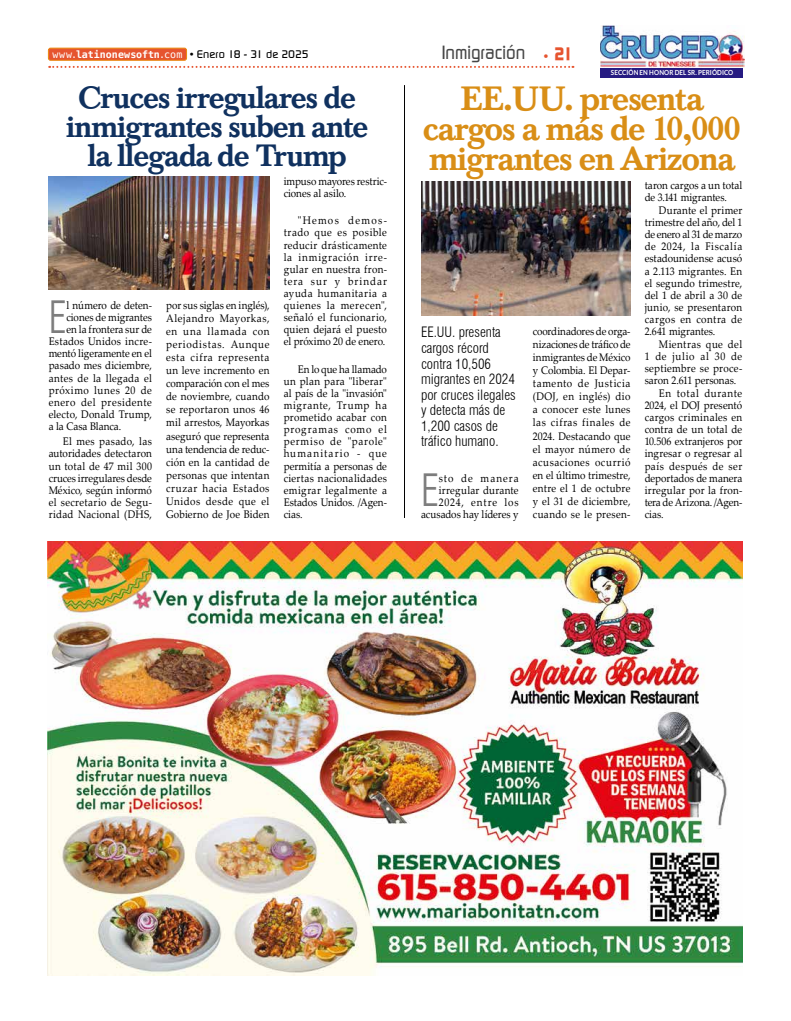
<style>
.page{position:relative;width:791px;height:1021px;background:#fff}
.page>*{position:absolute;margin:0;border:0;box-sizing:border-box;transform-origin:0 0}
.t1{font:300 condensed 43.5px "Swiss 721 BT";color:#7d7d7d;scale:.9 1}
.t2{font:500 35px/30px "Baskerville T";letter-spacing:-.04em;color:#d98e16;text-align:center}
.t3{font:500 32px/29px "Baskerville T";letter-spacing:-.04em;color:#10315f;text-align:center}
.t4{font:500 19px "Continuum";color:#464646;scale:.9 1}
.t5{font:300 condensed 14px/15.5px "Swiss 721 BT";color:#000}
.t6{font:11px/12.1px "Palatino Linotype";letter-spacing:.015em;color:#000;text-align:justify;scale:.9 1}
.t7{font:11px/12.1px "Palatino Linotype";letter-spacing:-.005em;color:#000;scale:.9 1}
.t8{font:500 11px "Continuum";color:#000}
.t9{font:11px "Palatino Linotype";letter-spacing:.045em;color:#000;scale:.9 1}
.t10{font:11px "Palatino Linotype";letter-spacing:.055em;color:#000;scale:.9 1}
.t11{font:11px "Palatino Linotype";letter-spacing:-.015em;color:#000;scale:.9 1}
.t12{font:11px "Palatino Linotype";letter-spacing:.035em;color:#000;scale:.9 1}
.t13{font:11px "Palatino Linotype";letter-spacing:.04em;color:#000;scale:.9 1}
.t14{font:11px "Palatino Linotype";letter-spacing:.06em;color:#000;scale:.9 1}
.t15{font:700 7px "Lato";letter-spacing:.015em;color:#fff;scale:.9 1}
.s1{font-family:"Bitstream Vera Sans Mono";font-weight:400;font-size:10px;color:#fff}
.s2{font-family:"Bitstream Vera Sans Mono";font-weight:700;font-size:10px;color:#fff}
.s3{font-weight:700;font-size:11px;color:#e6542f}
.s4{font-weight:700;font-size:18px;color:#e6542f}
</style>
<div class="page">
<hr style="left:404px;top:85px;width:1px;height:433px;background:#000">
<img style="left:421px;top:181px;width:209px;height:134px">
<img style="left:49px;top:177px;width:220px;height:112px">
<img style="left:47px;top:541px;width:695px;height:434px">
<div style="left:48px;top:48px;width:139px;height:12px;background:#e6542f;border-radius:2px"></div>
<div style="left:48px;top:48px;width:139px;height:12px;border:1px solid #eb880e;border-radius:2px"></div>
<svg style="left:49px;top:66px;width:524px;height:2px"></svg>
<img style="left:600px;top:25px;width:144px;height:43px">
<div style="left:600px;top:68px;width:143px;height:9px;background:#261b82"></div>
<p class="t8" style="left:52px;top:47px;width:258px"><span class="s1">www.</span><span class="s2">latinonewsoftn</span><span class="s1">.com</span> • Enero 18 - 31 de 2025</p>
<h3 class="t4" style="left:442px;top:40px;width:148px">Inmigración <span class="s3">•</span> <span class="s4">21</span></h3>
<p class="t15" style="left:611px;top:69px;width:137px">SECCIÓN EN HONOR DEL SR. PERIÓDICO</p>
<h3 class="t3" style="left:66px;top:83px;width:304px">Cruces irregulares de inmigrantes suben ante la llegada de Trump</h3>
<h2 class="t2" style="left:423px;top:83px;width:319px">EE.UU. presenta cargos a más de 10,000 migrantes en Arizona</h2>
<p class="t7" style="left:284px;top:175px;width:116px">impuso mayores restric&shy;ciones al asilo.</p>
<p class="t6" style="left:284px;top:214px;width:116px;text-indent:14px">"Hemos demos&shy;trado que es posible reducir drásticamente la inmigración irre&shy;gular en nuestra fron&shy;tera sur y brindar ayuda humanitaria a quienes la merecen", señaló el funcionario, quien dejará el puesto el próximo 20 de enero.</p>
<p class="t6" style="left:284px;top:362px;width:116px;text-indent:14px">En lo que ha llamado un plan para "liberar" al país de la "invasión" migrante, Trump ha prometido acabar con programas como el permiso de "parole" humanitario - que permitía a personas de ciertas nacionalidades emigrar legalmente a Estados Unidos. /Agen&shy;cias.</p>
<p class="t6" style="left:645px;top:179px;width:110px">taron cargos a un total de 3.141 migrantes.</p>
<p class="t6" style="left:645px;top:204px;width:110px;text-indent:14px">Durante el primer trimestre del año, del 1 de enero al 31 de marzo de 2024, la Fiscalía estadounidense acusó a 2.113 migrantes. En el segundo trimestre, del 1 de abril a 30 de junio, se presentaron cargos en contra de 2.641 migrantes.</p>
<p class="t13" style="left:659px;top:336px;width:94px">Mientras que del</p>
<p class="t14" style="left:645px;top:348px;width:110px">1 de julio al 30 de</p>
<p class="t6" style="left:645px;top:362px;width:110px">septiembre se proce-</p>
<p class="t6" style="left:645px;top:374px;width:103px">saron 2.611 personas.</p>
<p class="t10" style="left:659px;top:385px;width:94px">En total durante</p>
<p class="t6" style="left:645px;top:399px;width:110px">2024, el DOJ presentó</p>
<p class="t12" style="left:645px;top:409px;width:110px">cargos criminales en</p>
<p class="t6" style="left:645px;top:423px;width:110px">contra de un total de</p>
<p class="t6" style="left:645px;top:435px;width:110px">10.506 extranjeros por</p>
<p class="t6" style="left:645px;top:447px;width:110px">ingresar o regresar al</p>
<p class="t9" style="left:645px;top:458px;width:110px">país después de ser</p>
<p class="t7" style="left:645px;top:471px;width:110px">deportados de manera</p>
<p class="t6" style="left:645px;top:483px;width:110px">irregular por la fron-</p>
<p class="t11" style="left:645px;top:494px;width:110px">tera de Arizona. /Agen-</p>
<p class="t6" style="left:645px;top:508px;width:23px">cias.</p>
<h1 class="t1" style="left:49px;top:291px;width:21px">E</h1>
<p class="t6" style="left:66px;top:299px;width:97px">l número de deten-</p>
<p class="t6" style="left:166px;top:298px;width:116px;line-height:13.1px">por sus siglas en inglés), Alejandro Mayorkas, en una llamada con periodistas. Aunque esta cifra representa un leve incremento en comparación con el mes de noviembre, cuando se reportaron unos 46 mil arrestos, Mayorkas aseguró que representa una tendencia de reduc&shy;ción en la cantidad de personas que intentan cruzar hacia Estados Unidos desde que el Gobierno de Joe Biden</p>
<p class="t7" style="left:66px;top:311px;width:97px">ciones de migrantes</p>
<p class="t7" style="left:66px;top:323px;width:97px">en la frontera sur de</p>
<p class="t6" style="left:49px;top:335px;width:116px">Estados Unidos incre-</p>
<p class="t7" style="left:49px;top:347px;width:116px">mentó ligeramente en el</p>
<p class="t6" style="left:49px;top:359px;width:116px">pasado mes diciembre,</p>
<p class="t6" style="left:49px;top:371px;width:116px">antes de la llegada el</p>
<p class="t9" style="left:49px;top:382px;width:116px">próximo lunes 20 de</p>
<p class="t10" style="left:49px;top:394px;width:116px">enero del presidente</p>
<p class="t6" style="left:49px;top:407px;width:116px">electo, Donald Trump,</p>
<p class="t6" style="left:49px;top:420px;width:82px">a la Casa Blanca.</p>
<p class="t6" style="left:49px;top:435px;width:116px;text-indent:14px">El mes pasado, las autoridades detectaron un total de 47 mil 300 cruces irregulares desde México, según informó el secretario de Segu&shy;ridad Nacional (DHS,</p>
<p class="t6" style="left:533px;top:324px;width:110px;line-height:13.1px">coordinadores de orga&shy;nizaciones de tráfico de inmigrantes de México y Colombia. El Depar&shy;tamento de Justicia (DOJ, en inglés) dio a conocer este lunes las cifras finales de 2024. Destacando que el mayor número de acusaciones ocurrió en el último trimestre, entre el 1 de octubre y el 31 de diciembre, cuando se le presen-</p>
<p class="t5" style="left:421px;top:324px;width:96px">EE.UU. presenta cargos récord contra 10,506 migrantes en 2024 por cruces ilegales y detecta más de<br>1,200 casos de tráfico humano.</p>
<h1 class="t1" style="left:421px;top:464px;width:21px">E</h1>
<p class="t6" style="left:421px;top:471px;width:110px;text-align:right">sto de manera irregular durante<br>2024, entre los acusados hay líderes y</p>
</div>
